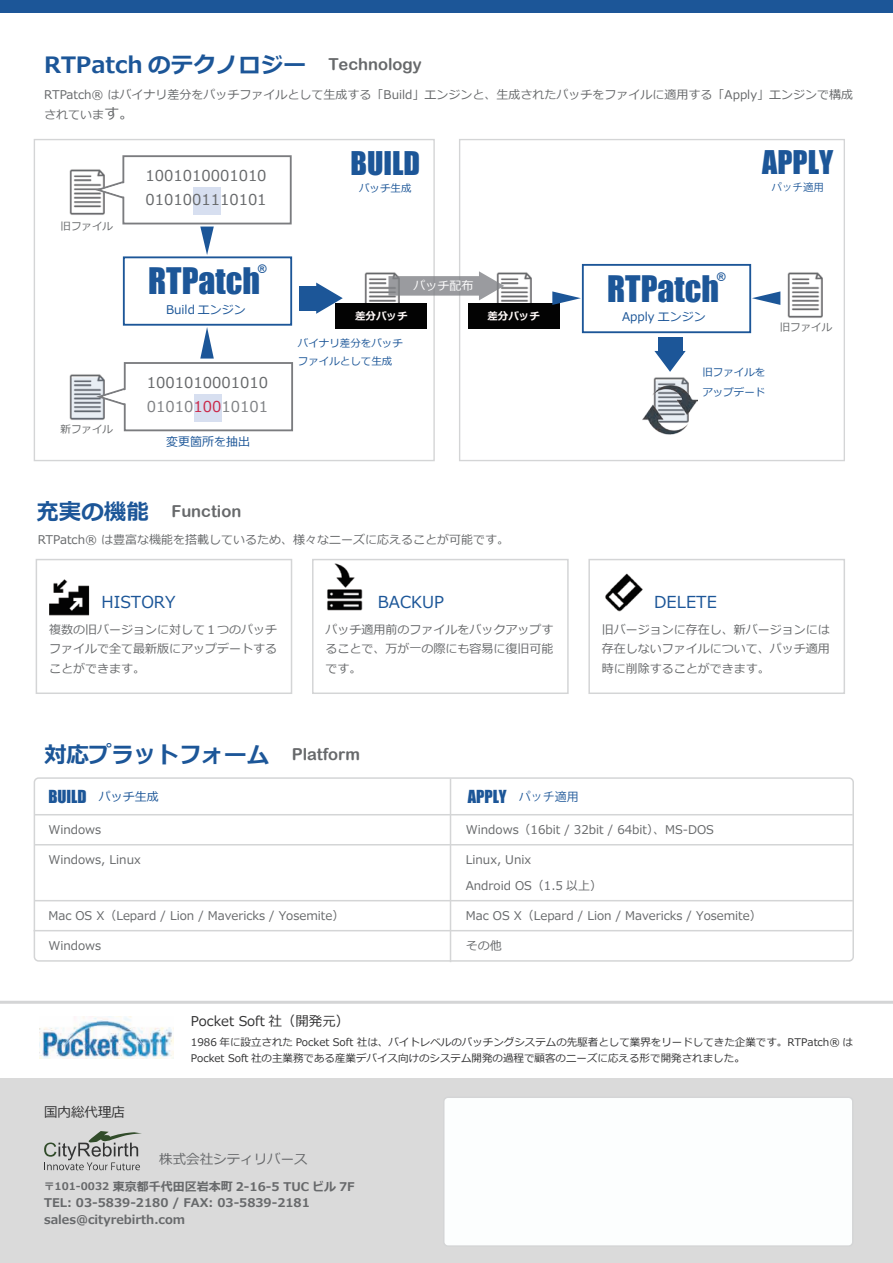
<style>
.page{position:relative;width:893px;height:1263px;background:#fff}
.page>*{position:absolute;margin:0;border:0;box-sizing:border-box;transform-origin:0 0}
.t1{font:33.6px "Impact";color:#1c5698}
.t2{font:30px "Impact";color:#1c5698}
.t3{font:700 22.5px "Meiryo";color:#1c5698}
.t4{font:16.5px "Meiryo";color:#1c5698}
.t5{font:16.5px "Arial Rounded MT Bold";color:#67696b}
.t6{font:16.5px "Impact";color:#1c5698}
.t7{font:15px/24px "Meiryo";color:#67696b}
.t8{font:13.5px "Meiryo";color:#333334}
.t9{font:13.5px "Meiryo";color:#67696b}
.t10{font:12px/19.5px "Meiryo";color:#67696b;text-align:justify}
.t11{font:700 12px/16.5px "Meiryo";color:#67696b}
.t12{font:12px "Meiryo";color:#1c5698}
.t13{font:12px "Koz Go Pr 6 N";color:#1c5698}
.t14{font:12px "Meiryo";color:#fff}
.t15{font:11.55px "Impact";color:#1c5698}
.t16{font:10.5px/15.8px "Meiryo";color:#333334}
.t17{font:10.5px/18px "Meiryo";color:#1c5698}
.t18{font:10.5px "Meiryo";color:#67696b}
.t19{font:700 10.5px "Meiryo";color:#fef8f7}
.t20{font:10.5px "Koz Go Pr 6 N";color:#1c5698}
.s1{font-family:"Arial Rounded MT Bold";font-weight:400;font-size:16.5px;color:#67696b}
.s2{font-size:15px}
.s3{color:#808285}
.s4{color:#ca2a4b}
.s5{font-family:"Meiryo";font-weight:700;font-size:22.5px;color:#1c5698}
.s6{font-family:"Meiryo";font-size:12px}
.s7{font-family:"Impact";font-size:16.5px}
.s8{font-size:12px}
.s9{font-size:10.5px}
</style>
<div class="page">
<div style="left:0;top:1078px;width:893px;height:185px;background:#dadada"></div>
<svg style="left:44px;top:1131px;width:98px;height:39px"></svg>
<div style="left:444px;top:1097px;width:409px;height:149px;background:#fcfefe;border-radius:4px"></div>
<div style="left:443px;top:1096px;width:410px;height:151px;border:2px solid #d4d5d6;border-radius:4px"></div>
<div style="left:0;top:0;width:893px;height:13px;background:#1c5698"></div>
<div style="left:34px;top:139px;width:401px;height:322px;background:#fff;border:1px solid #d4d5d6"></div>
<div style="left:299px;top:286px;width:22px;height:24px;background:#1c5698"></div>
<svg style="left:316px;top:283px;width:27px;height:31px"></svg>
<svg style="left:200px;top:227px;width:14px;height:28px"></svg>
<svg style="left:200px;top:327px;width:14px;height:32px"></svg>
<img style="left:364px;top:272px;width:36px;height:31px">
<img style="left:69px;top:169px;width:36px;height:46px">
<div style="left:122px;top:155px;width:170px;height:69px;background:#fff;border:2px solid #7b7c7f"></div>
<svg style="left:96px;top:174px;width:29px;height:32px"></svg>
<div style="left:193px;top:188px;width:27px;height:27px;background:#d7dff0"></div>
<div style="left:123px;top:256px;width:169px;height:70px;background:#fff;border:2px solid #1c5698"></div>
<img style="left:69px;top:374px;width:36px;height:46px">
<svg style="left:71px;top:377px;width:33px;height:42px"></svg>
<div style="left:124px;top:362px;width:169px;height:69px;background:#fff;border:2px solid #7b7c7f"></div>
<svg style="left:97px;top:380px;width:30px;height:33px"></svg>
<div style="left:195px;top:394px;width:27px;height:27px;background:#d7dff0"></div>
<div style="left:336px;top:303px;width:91px;height:26px;background:#030303"></div>
<img style="left:780px;top:272px;width:43px;height:46px">
<svg style="left:752px;top:291px;width:28px;height:14px"></svg>
<div style="left:658px;top:337px;width:24px;height:17px;background:#1c5698"></div>
<svg style="left:654px;top:351px;width:32px;height:21px"></svg>
<div style="left:582px;top:264px;width:169px;height:69px;background:#fff;border:2px solid #1c5698"></div>
<img style="left:496px;top:272px;width:36px;height:31px">
<div style="left:468px;top:303px;width:91px;height:26px;background:#030303"></div>
<div style="left:459px;top:139px;width:386px;height:322px;border:1px solid #d4d5d6"></div>
<img style="left:653px;top:377px;width:35px;height:5px">
<svg style="left:655px;top:380px;width:33px;height:43px"></svg>
<img style="left:643px;top:382px;width:55px;height:53px">
<svg style="left:552px;top:291px;width:29px;height:14px"></svg>
<div style="left:388px;top:276px;width:95px;height:20px;background:#9a9b9f"></div>
<svg style="left:479px;top:271px;width:25px;height:29px"></svg>
<div style="left:34px;top:777px;width:820px;height:185px;border:2px solid #d4d5d6;border-radius:4px"></div>
<hr style="left:34px;top:814px;width:819px;height:1px;background:#d4d5d6">
<hr style="left:450px;top:779px;width:1px;height:183px;background:#d4d5d6">
<hr style="left:34px;top:844px;width:819px;height:1px;background:#d4d5d6">
<hr style="left:34px;top:900px;width:819px;height:1px;background:#d4d5d6">
<hr style="left:34px;top:930px;width:818px;height:1px;background:#d4d5d6">
<img style="left:40px;top:1016px;width:134px;height:43px">
<hr style="left:0;top:1001px;width:893px;height:3px;background:#d4d5d6">
<img style="left:49px;top:579px;width:41px;height:37px">
<img style="left:327px;top:563px;width:36px;height:48px">
<img style="left:605px;top:573px;width:38px;height:39px">
<div style="left:36px;top:559px;width:256px;height:135px;border:1px solid #d4d5d6"></div>
<div style="left:312px;top:559px;width:257px;height:135px;border:1px solid #d4d5d6"></div>
<div style="left:588px;top:559px;width:257px;height:135px;border:1px solid #d4d5d6"></div>
<h3 class="t3" style="left:44px;top:49px;width:379px">RTPatch のテクノロジー <span class="s1">Technology</span></h3>
<p class="t10" style="left:44px;top:86px;width:810px">RTPatch® はバイナリ差分をパッチファイルとして生成する「Build」エンジンと、生成されたパッチをファイルに適用する「Apply」エンジンで構成されていま<span class="s2">す。</span></p>
<p class="t18" style="left:61px;top:218px;width:54px">旧ファイル</p>
<p class="t18" style="left:61px;top:422px;width:54px">新ファイル</p>
<p class="t7" style="left:146px;top:164px;width:123px">1001010001010<br>0101001110101</p>
<h1 class="t1" style="left:148px;top:255px;width:113px">RTPatch</h1>
<p class="t15" style="left:258px;top:260px;width:11px">®</p>
<p class="t12" style="left:166px;top:301px;width:81px">Build エンジン</p>
<p class="t7" style="left:147px;top:371px;width:123px">1001010001010<br><span class="s3">01010</span><span class="s4">100</span><span class="s3">10101</span></p>
<p class="t12" style="left:166px;top:434px;width:85px">変更箇所を抽出</p>
<h2 class="t2" style="left:350px;top:140px;width:71px">BUILD</h2>
<p class="t17" style="left:359px;top:180px;width:54px">パッチ生成</p>
<h2 class="t2" style="left:762px;top:139px;width:72px">APPLY</h2>
<p class="t20" style="left:771px;top:181px;width:54px">パッチ適用</p>
<p class="t14" style="left:413px;top:277px;width:61px">パッチ配布</p>
<p class="t19" style="left:355px;top:309px;width:54px">差分パッチ</p>
<p class="t17" style="left:298px;top:335px;width:107px">バイナリ差分をパッチファイルとして生成</p>
<h1 class="t1" style="left:607px;top:262px;width:113px">RTPatch</h1>
<p class="t15" style="left:717px;top:267px;width:11px">®</p>
<p class="t19" style="left:487px;top:309px;width:54px">差分パッチ</p>
<p class="t12" style="left:622px;top:308px;width:85px">Apply エンジン</p>
<p class="t17" style="left:702px;top:363px;width:64px;line-height:19.5px">旧ファイルをアップデード</p>
<p class="t18" style="left:780px;top:320px;width:54px">旧ファイル</p>
<h3 class="t5" style="left:36px;top:502px;width:206px"><span class="s5">充実の機能</span> Function</h3>
<p class="t10" style="left:38px;top:530px;width:473px">RTPatch® は豊富な機能を搭載しているため、様々なニーズに応えることが可能です。</p>
<h3 class="t4" style="left:85px;top:590px;width:92px">　HISTORY</h3>
<p class="t10" style="left:49px;top:620px;width:230px">複数の旧バージョンに対して１つのパッチファイルで全て最新版にアップデートすることができます。</p>
<h3 class="t4" style="left:361px;top:590px;width:84px">　BACKUP</h3>
<p class="t10" style="left:326px;top:620px;width:229px">パッチ適用前のファイルをバックアップすることで、万が一の際にも容易に復旧可能です。</p>
<h3 class="t4" style="left:638px;top:590px;width:81px">　DELETE</h3>
<p class="t10" style="left:602px;top:620px;width:229px">旧バージョンに存在し、新バージョンには存在しないファイルについて、パッチ適用時に削除することができます。</p>
<h3 class="t3" style="left:44px;top:739px;width:317px">対応プラットフォーム <span class="s1">Platform</span></h3>
<h3 class="t6" style="left:48px;top:783px;width:112px">BUILD <span class="s6">パッチ生成</span></h3>
<p class="t13" style="left:468px;top:789px;width:113px"><span class="s7">APPLY</span>　パッチ適用</p>
<p class="t10" style="left:48px;top:821px;width:54px">Windows</p>
<p class="t10" style="left:466px;top:821px;width:249px">Windows（16bit / 32bit / 64bit）、MS-DOS</p>
<p class="t10" style="left:48px;top:851px;width:94px">Windows, Linux</p>
<p class="t10" style="left:466px;top:848px;width:138px;line-height:25.5px">Linux, Unix<br>Android OS（1.5 以上）</p>
<p class="t10" style="left:48px;top:906px;width:297px">Mac OS X（Lepard / Lion / Mavericks / Yosemite）</p>
<p class="t10" style="left:466px;top:906px;width:297px">Mac OS X（Lepard / Lion / Mavericks / Yosemite）</p>
<p class="t10" style="left:48px;top:936px;width:54px">Windows</p>
<p class="t10" style="left:466px;top:936px;width:37px">その他</p>
<p class="t8" style="left:44px;top:1102px;width:82px">国内総代理店</p>
<p class="t8" style="left:191px;top:1012px;width:160px">Pocket Soft 社（開発元）</p>
<p class="t16" style="left:191px;top:1035px;width:664px">1986 年に設立された Pocket Soft 社は、バイトレベルのパッチングシステムの先駆者として業界をリードしてきた企業です。RTPatch® は<br>Pocket Soft 社の主業務である産業デバイス向けのシステム開発の過程で顧客のニーズに応える形で開発されました<span class="s8">。</span></p>
<p class="t9" style="left:159px;top:1150px;width:150px">株式会社シティリバース</p>
<p class="t11" style="left:44px;top:1178px;width:312px"><span class="s9">〒101-0032</span> 東京都千代田区岩本町 2-16-5 TUC ビル 7F<br>TEL: 03-5839-2180 / FAX: 03-5839-2181 sales@cityrebirth.com</p>
</div>
